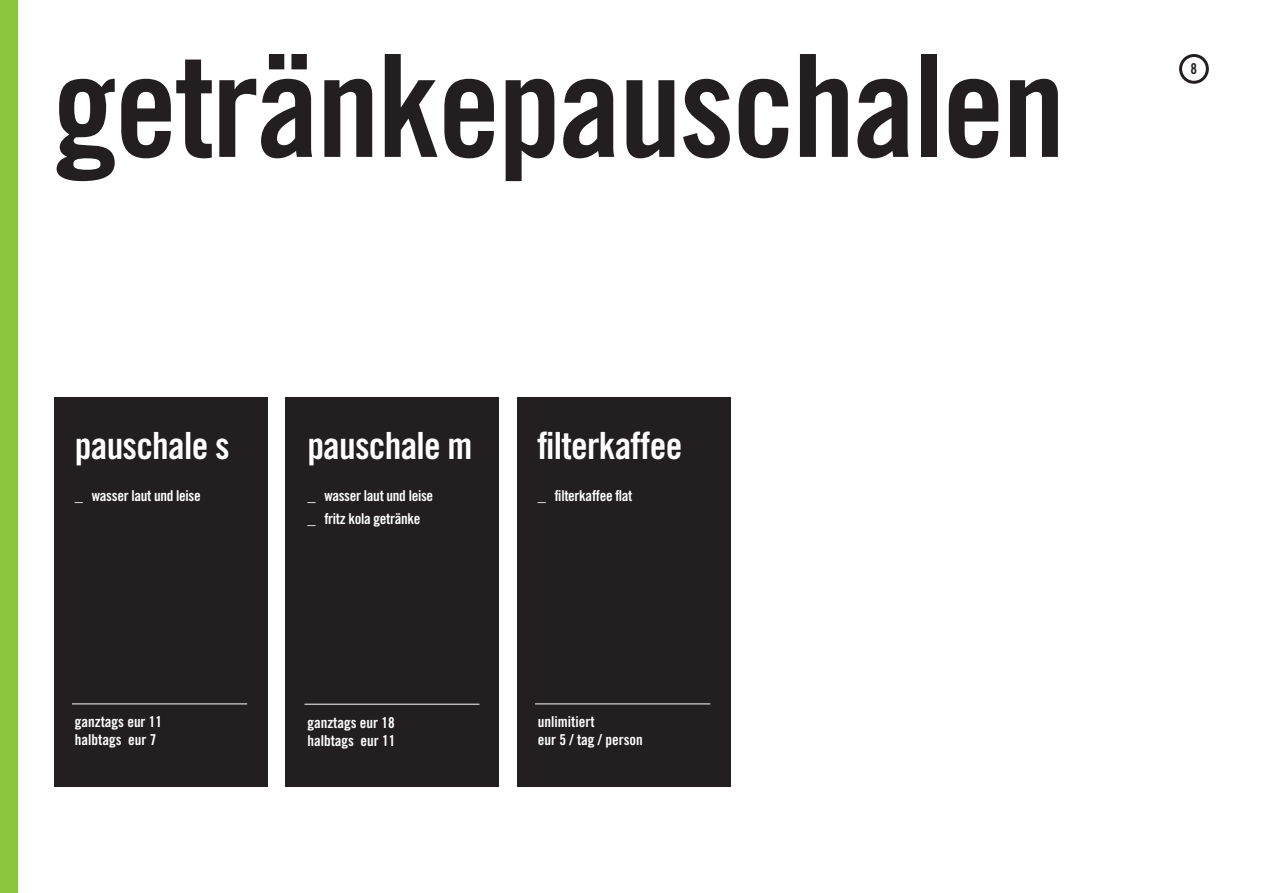
<style>
.page{position:relative;width:1263px;height:893px;background:#fff}
.page>*{position:absolute;margin:0;border:0;box-sizing:border-box;transform-origin:0 0}
.t1{font:142.5px "Trade Gothic LT Std Bd Cn 20";letter-spacing:-.02em;color:#231f20}
.t2{font:37.5px "Trade Gothic LT Std Bd Cn 20";letter-spacing:-.02em;color:#fff}
.t3{font:15px/18px "Trade Gothic LT Std Bd Cn 20";color:#fff}
.t4{font:15px/22.2px "Trade Gothic LT Std Bd Cn 20";letter-spacing:-.02em;color:#fff}
.t5{font:15px "Trade Gothic LT Std Bd Cn 20";color:#231f20}
.s1{font-size:16.5px}
</style>
<div class="page">
<div style="left:1179px;top:54px;width:30px;height:30px;border:3px solid #231f20;border-radius:50%"></div>
<div style="left:54px;top:397px;width:213px;height:389px;background:#231f20"></div>
<hr style="left:72px;top:703px;width:175px;height:1px;background:#fff">
<div style="left:286px;top:397px;width:213px;height:390px;background:#231f20"></div>
<hr style="left:304px;top:704px;width:175px;height:1px;background:#fff">
<div style="left:0;top:0;width:17px;height:893px;background:#8bc63e"></div>
<div style="left:517px;top:397px;width:213px;height:389px;background:#231f20"></div>
<hr style="left:535px;top:703px;width:175px;height:1px;background:#fff">
<h1 class="t1" style="left:54px;top:20px;width:1013px">getränkepauschalen</h1>
<h2 class="t2" style="left:75px;top:423px;width:156px">pauschale s</h2>
<p class="t4" style="left:75px;top:484px;width:127px"><span class="s1">_</span> wasser laut und leise</p>
<p class="t3" style="left:75px;top:713px;width:89px">ganztags eur 11 halbtags eur 7</p>
<h2 class="t2" style="left:307px;top:423px;width:167px">pauschale m</h2>
<p class="t4" style="left:307px;top:485px;width:127px"><span class="s1">_</span> wasser laut und leise <span class="s1">_</span> fritz kola getränke</p>
<h2 class="t2" style="left:538px;top:423px;width:146px">filterkaffee</h2>
<p class="t4" style="left:538px;top:484px;width:96px"><span class="s1">_</span> filterkaffee flat</p>
<p class="t3" style="left:307px;top:713px;width:90px">ganztags eur 18 halbtags eur 11</p>
<p class="t3" style="left:538px;top:713px;width:106px">unlimitiert<br>eur 5 / tag / person</p>
<p class="t5" style="left:1191px;top:60px;width:8px">8</p>
</div>
